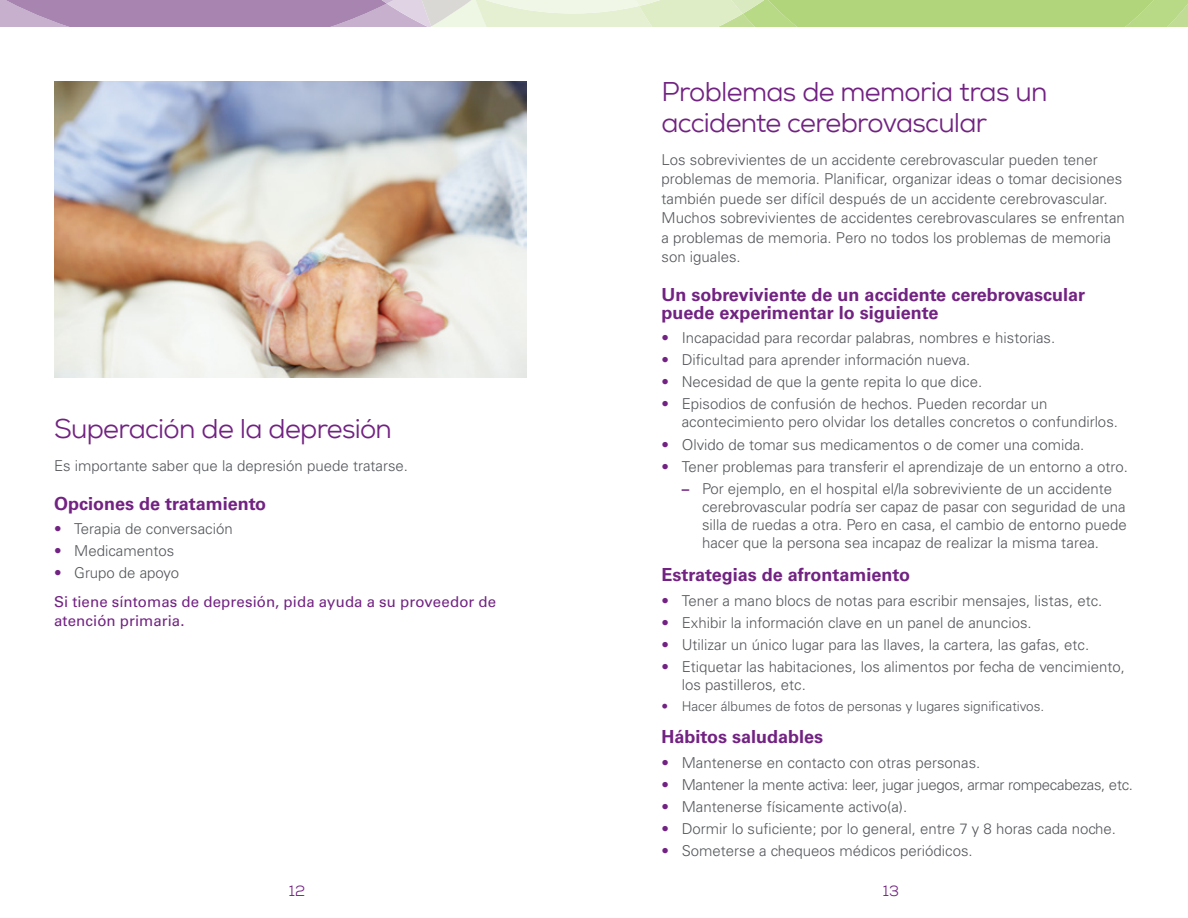
<style>
.page{position:relative;width:1188px;height:918px;background:#fff}
.page>*{position:absolute;margin:0;border:0;box-sizing:border-box;transform-origin:0 0}
.t1{font:27px/31px "Nexa";letter-spacing:-.025em;color:#722282}
.t2{font:700 18px/18px "Univers LT Std";color:#722282}
.t3{font:300 15px/19.5px "Univers LT Std";color:#54565a}
.t4{font:15px/28.3px "Univers LT Std";letter-spacing:.005em;color:#722282}
.t5{font:300 15px "Univers LT Std";letter-spacing:-.02em;color:#54565a}
.t6{font:15px "Nexa";color:#722282}
.t7{font:300 13.5px "Univers LT Std";color:#54565a}
.s1{color:#722282}
.s2{font-weight:300}
.s3{font-weight:300;color:#54565a}
.s4{font-weight:700;color:#722282}
</style>
<div class="page">
<svg style="left:0;top:0;width:1188px;height:27px;background:#bfc3a9"></svg>
<img style="left:54px;top:81px;width:472px;height:297px">
<h1 class="t1" style="left:54px;top:414px;width:340px">Superación de la depresión</h1>
<p class="t3" style="left:54px;top:456px;width:356px">Es importante saber que la depresión puede tratarse.</p>
<p class="t2" style="left:54px;top:494px;width:214px">Opciones de tratamiento</p>
<p class="t3" style="left:54px;top:519px;width:180px"><span class="s1">•</span> Terapia de conversación</p>
<p class="t3" style="left:54px;top:541px;width:122px"><span class="s1">•</span> Medicamentos</p>
<p class="t4" style="left:54px;top:559px;width:444px"><span class="s2">•</span> <span class="s3">Grupo de apoyo<br></span>Si tiene síntomas de depresión, pida ayuda a su proveedor de</p>
<p class="t4" style="left:54px;top:607px;width:132px">atención primaria.</p>
<h1 class="t1" style="left:662px;top:76px;width:387px">Problemas de memoria tras un accidente cerebrovascular</h1>
<p class="t3" style="left:662px;top:150px;width:465px">Los sobrevivientes de un accidente cerebrovascular pueden tener problemas de memoria. Planificar, organizar ideas o tomar decisiones también puede ser difícil después de un accidente cerebrovascular.<br>Muchos sobrevivientes de accidentes cerebrovasculares se enfrentan a problemas de memoria. Pero no todos los problemas de memoria son iguales.</p>
<p class="t2" style="left:662px;top:285px;width:425px">Un sobreviviente de un accidente cerebrovascular puede experimentar lo siguiente</p>
<p class="t3" style="left:662px;top:328px;width:395px"><span class="s1">•</span> Incapacidad para recordar palabras, nombres e historias.</p>
<p class="t3" style="left:662px;top:350px;width:310px"><span class="s1">•</span> Dificultad para aprender información nueva.</p>
<p class="t3" style="left:662px;top:372px;width:322px"><span class="s1">•</span> Necesidad de que la gente repita lo que dice.</p>
<p class="t3" style="left:682px;top:395px;width:438px;line-height:18px;text-indent:-20px"><span class="s1">•</span> Episodios de confusión de hechos. Pueden recordar un acontecimiento pero olvidar los detalles concretos o confundirlos.</p>
<p class="t3" style="left:662px;top:434px;width:424px"><span class="s1">•</span> Olvido de tomar sus medicamentos o de comer una comida.</p>
<p class="t3" style="left:662px;top:457px;width:468px"><span class="s1">•</span> Tener problemas para transferir el aprendizaje de un entorno a otro.</p>
<p class="t3" style="left:702px;top:479px;width:426px;line-height:18px;text-indent:-20px"><span class="s4">–</span> Por ejemplo, en el hospital el/la sobreviviente de un accidente cerebrovascular podría ser capaz de pasar con seguridad de una silla de ruedas a otra. Pero en casa, el cambio de entorno puede hacer que la persona sea incapaz de realizar la misma tarea.</p>
<p class="t2" style="left:662px;top:566px;width:250px">Estrategias de afrontamiento</p>
<p class="t3" style="left:662px;top:591px;width:442px"><span class="s1">•</span> Tener a mano blocs de notas para escribir mensajes, listas, etc.</p>
<p class="t3" style="left:662px;top:613px;width:372px"><span class="s1">•</span> Exhibir la información clave en un panel de anuncios.</p>
<p class="t3" style="left:662px;top:635px;width:429px"><span class="s1">•</span> Utilizar un único lugar para las llaves, la cartera, las gafas, etc.</p>
<p class="t3" style="left:682px;top:658px;width:445px;line-height:18px;text-indent:-20px"><span class="s1">•</span> Etiquetar las habitaciones, los alimentos por fecha de vencimiento, los pastilleros, etc.</p>
<p class="t7" style="left:662px;top:698px;width:384px"><span class="s1">•</span> Hacer álbumes de fotos de personas y lugares significativos.</p>
<p class="t2" style="left:662px;top:728px;width:163px">Hábitos saludables</p>
<p class="t3" style="left:662px;top:753px;width:320px"><span class="s1">•</span> Mantenerse en contacto con otras personas.</p>
<p class="t5" style="left:662px;top:775px;width:473px"><span class="s1">•</span> Mantener la mente activa: leer, jugar juegos, armar rompecabezas, etc.</p>
<p class="t3" style="left:662px;top:797px;width:247px"><span class="s1">•</span> Mantenerse físicamente activo(a).</p>
<p class="t3" style="left:662px;top:819px;width:456px"><span class="s1">•</span> Dormir lo suficiente; por lo general, entre 7 y 8 horas cada noche.</p>
<p class="t3" style="left:662px;top:841px;width:313px"><span class="s1">•</span> Someterse a chequeos médicos periódicos.</p>
<p class="t6" style="left:289px;top:882px;width:18px">12</p>
<p class="t6" style="left:883px;top:882px;width:18px">13</p>
</div>
